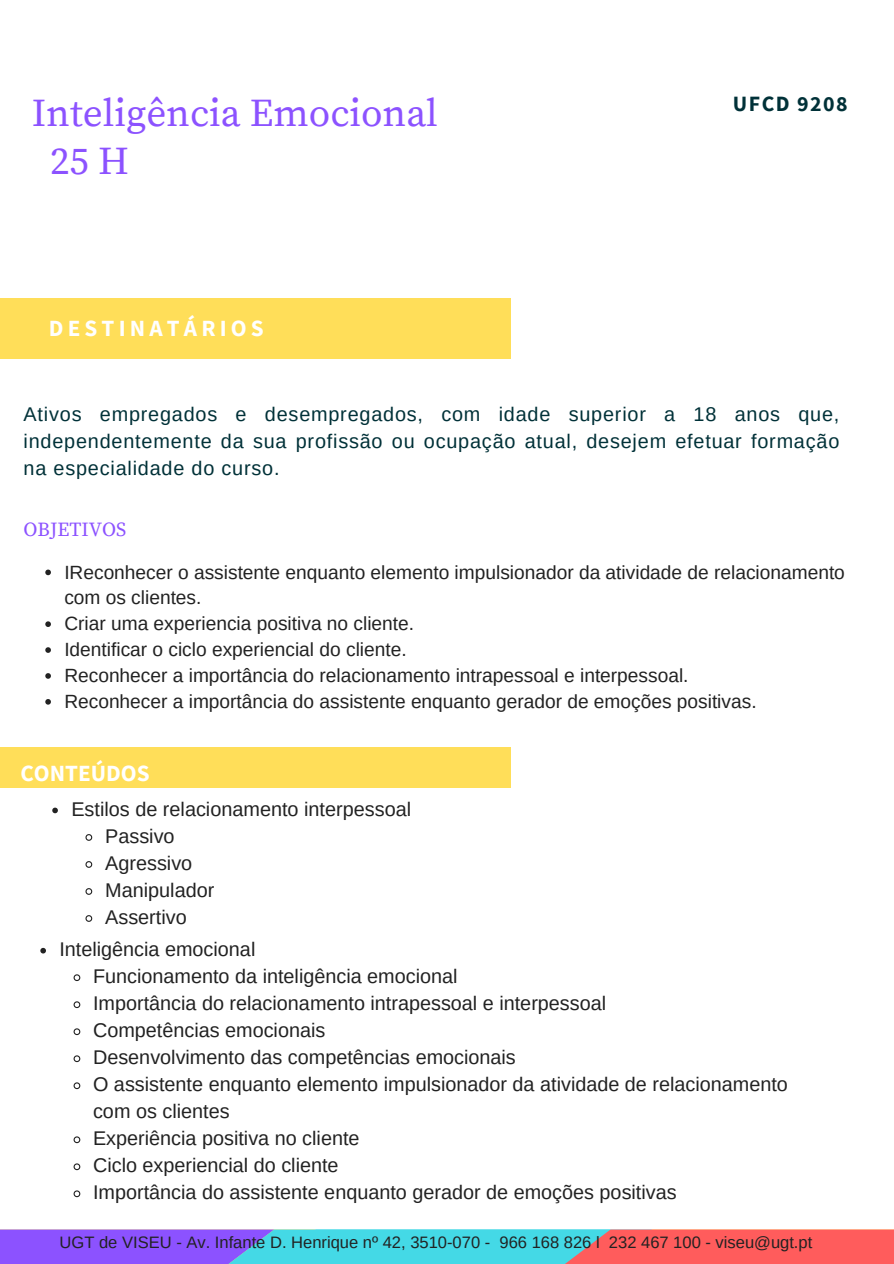
<style>
.page{position:relative;width:894px;height:1264px;background:#fff}
.page>*{position:absolute;margin:0;border:0;box-sizing:border-box;transform-origin:0 0}
.t1{font:39.15px/48.3px "Source Serif Pro";color:#8c52ff}
.t2{font:700 23.1px "Source Sans Pro";letter-spacing:.18em;color:#fff}
.t3{font:700 23.1px "Source Sans Pro";color:#fff}
.t4{font:700 21.75px "Source Sans Pro";letter-spacing:.07em;color:#003138}
.t5{font:19.8px/27px "Arimo";color:#222}
.t6{font:19.8px/27px "Arimo";letter-spacing:.04em;color:#003138;text-align:justify}
.t7{font:19.8px "Source Serif Pro";color:#8c52ff}
.t8{font:19.2px/25.8px "Arimo";color:#222}
.t9{font:16.5px "Arimo";color:#222}
</style>
<div class="page">
<div style="left:0;top:298px;width:510px;height:60px;background:#ffde59"></div>
<div style="left:0;top:1229px;width:274px;height:34px;background:#8c52ff"></div>
<svg style="left:200px;top:1229px;width:336px;height:34px;background:#51c4e9"></svg>
<div style="left:536px;top:1229px;width:357px;height:34px;background:#ff5c5c"></div>
<svg style="left:45px;top:569px;width:6px;height:6px"></svg>
<svg style="left:45px;top:621px;width:6px;height:6px"></svg>
<svg style="left:45px;top:647px;width:6px;height:6px"></svg>
<svg style="left:45px;top:673px;width:6px;height:5px"></svg>
<svg style="left:45px;top:699px;width:6px;height:5px"></svg>
<svg style="left:52px;top:807px;width:6px;height:6px"></svg>
<svg style="left:85px;top:834px;width:8px;height:7px"></svg>
<svg style="left:85px;top:861px;width:8px;height:7px"></svg>
<svg style="left:85px;top:888px;width:8px;height:7px"></svg>
<svg style="left:85px;top:915px;width:8px;height:7px"></svg>
<svg style="left:40px;top:947px;width:6px;height:6px"></svg>
<svg style="left:73px;top:974px;width:8px;height:7px"></svg>
<svg style="left:73px;top:1001px;width:8px;height:7px"></svg>
<svg style="left:73px;top:1028px;width:8px;height:7px"></svg>
<svg style="left:73px;top:1055px;width:8px;height:7px"></svg>
<svg style="left:73px;top:1082px;width:8px;height:7px"></svg>
<svg style="left:73px;top:1136px;width:8px;height:7px"></svg>
<svg style="left:73px;top:1163px;width:8px;height:7px"></svg>
<svg style="left:73px;top:1190px;width:8px;height:7px"></svg>
<div style="left:0;top:747px;width:511px;height:40px;background:#ffde59"></div>
<h1 class="t1" style="left:50px;top:90px;width:389px;text-indent:-18px">Inteligência Emocional<br>25 H</h1>
<h2 class="t4" style="left:732px;top:89px;width:116px">UFCD 9208</h2>
<p class="t2" style="left:49px;top:313px;width:216px">DESTINATÁRIOS</p>
<h2 class="t6" style="left:24px;top:401px;width:817px">Ativos empregados e desempregados, com idade superior a 18 anos que, independentemente da sua profissão ou ocupação atual, desejem efetuar formação na especialidade do curso.</h2>
<h4 class="t7" style="left:24px;top:517px;width:104px">OBJETIVOS</h4>
<h3 class="t8" style="left:64px;top:559px;width:781px">IReconhecer o assistente enquanto elemento impulsionador da atividade de relacionamento com os clientes.</h3>
<p class="t8" style="left:64px;top:610px;width:351px">Criar uma experiencia positiva no cliente.</p>
<p class="t8" style="left:64px;top:636px;width:344px">Identificar o ciclo experiencial do cliente.</p>
<p class="t8" style="left:64px;top:662px;width:625px">Reconhecer a importância do relacionamento intrapessoal e interpessoal.</p>
<p class="t8" style="left:64px;top:688px;width:693px">Reconhecer a importância do assistente enquanto gerador de emoções positivas.</p>
<p class="t3" style="left:20px;top:757px;width:131px">CONTEÚDOS</p>
<p class="t5" style="left:71px;top:795px;width:341px">Estilos de relacionamento interpessoal</p>
<h2 class="t5" style="left:105px;top:822px;width:71px">Passivo</h2>
<p class="t5" style="left:105px;top:849px;width:89px">Agressivo</p>
<p class="t5" style="left:105px;top:876px;width:111px">Manipulador</p>
<p class="t5" style="left:105px;top:903px;width:83px">Assertivo</p>
<p class="t5" style="left:59px;top:935px;width:197px">Inteligência emocional</p>
<p class="t5" style="left:93px;top:962px;width:366px">Funcionamento da inteligência emocional</p>
<p class="t5" style="left:93px;top:989px;width:514px">Importância do relacionamento intrapessoal e interpessoal</p>
<p class="t5" style="left:93px;top:1016px;width:234px">Competências emocionais</p>
<p class="t5" style="left:93px;top:1043px;width:424px">Desenvolvimento das competências emocionais</p>
<p class="t5" style="left:93px;top:1070px;width:696px">O assistente enquanto elemento impulsionador da atividade de relacionamento com os clientes</p>
<p class="t5" style="left:93px;top:1124px;width:268px">Experiência positiva no cliente</p>
<p class="t5" style="left:93px;top:1151px;width:247px">Ciclo experiencial do cliente</p>
<p class="t5" style="left:93px;top:1178px;width:585px">Importância do assistente enquanto gerador de emoções positivas</p>
<p class="t9" style="left:60px;top:1233px;width:754px">UGT de VISEU - Av. Infante D. Henrique nº 42, 3510-070 - 966 168 826 l 232 467 100 - viseu@ugt.pt</p>
</div>
